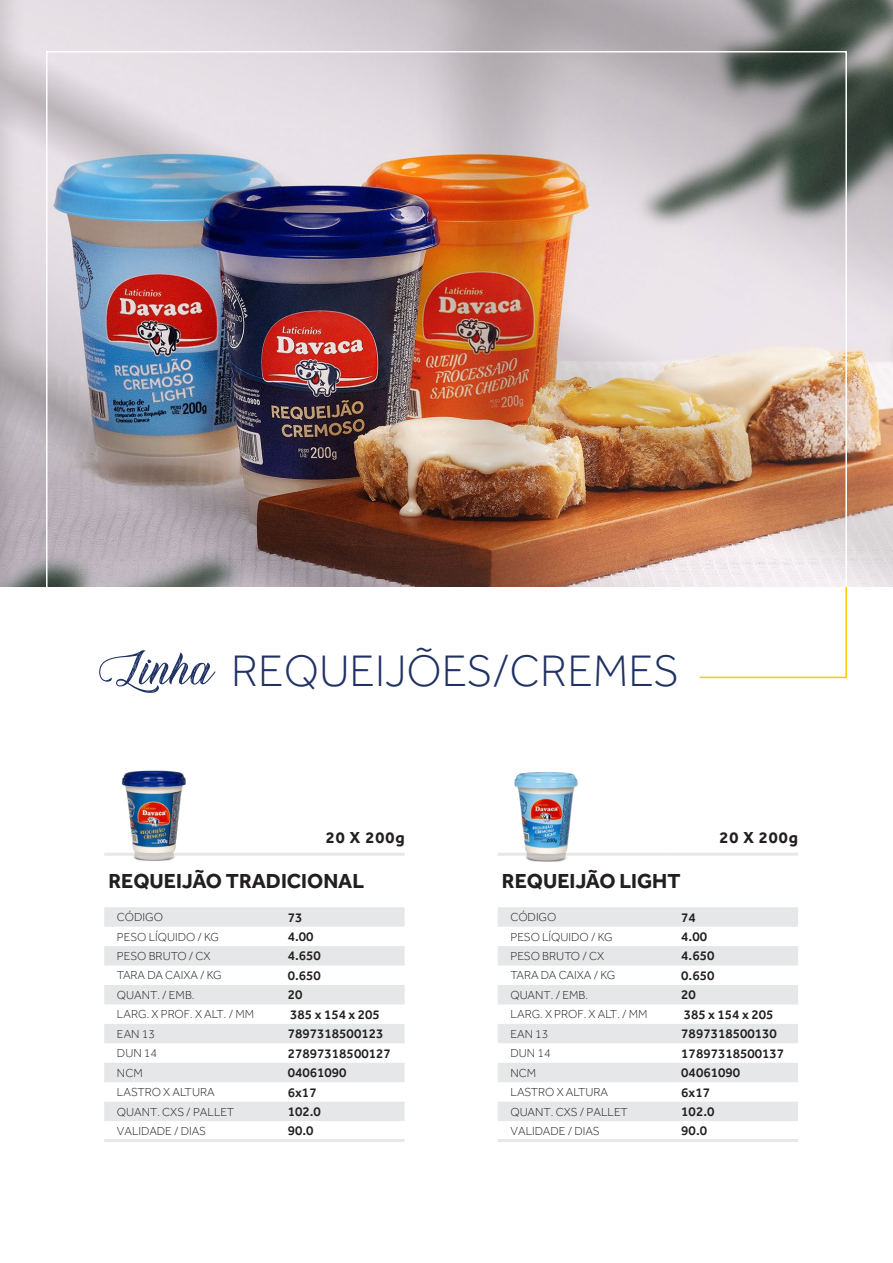
<style>
.page{position:relative;width:893px;height:1263px;background:#fff}
.page>*{position:absolute;margin:0;border:0;box-sizing:border-box;transform-origin:0 0}
.t1{font:53.25px "Honey Florist Personal Use";color:#203263}
.t2{font:300 45.6px "Effra";color:#203263}
.t3{font:700 21px "Effra";color:#231f20}
.t4{font:700 16.5px "Effra";letter-spacing:.06em;color:#231f20}
.t5{font:500 13.5px "Effra";color:#231f20}
.t6{font:300 12px "Effra";color:#231f20}
</style>
<div class="page">
<img style="left:0;top:0;width:893px;height:587px">
<svg style="left:498px;top:907px;width:300px;height:214px;fill:#e6e7e8"></svg>
<hr style="left:498px;top:853px;width:173px;height:3px;background:#e6e7e8">
<hr style="left:671px;top:853px;width:127px;height:3px;background:#e6e7e8">
<hr style="left:498px;top:1139px;width:173px;height:3px;background:#e6e7e8">
<hr style="left:671px;top:1139px;width:127px;height:3px;background:#e6e7e8">
<svg style="left:104px;top:907px;width:301px;height:214px;fill:#e6e7e8"></svg>
<hr style="left:104px;top:853px;width:173px;height:3px;background:#e6e7e8">
<hr style="left:277px;top:853px;width:128px;height:3px;background:#e6e7e8">
<hr style="left:104px;top:1139px;width:173px;height:3px;background:#e6e7e8">
<hr style="left:277px;top:1139px;width:128px;height:3px;background:#e6e7e8">
<img style="left:121px;top:770px;width:65px;height:91px">
<img style="left:514px;top:772px;width:64px;height:90px">
<hr style="left:845px;top:587px;width:2px;height:91px;background:#ffcb05">
<hr style="left:700px;top:677px;width:147px;height:1px;background:#ffcb05">
<h1 class="t1" style="left:98px;top:644px;width:113px">Linha</h1>
<h2 class="t2" style="left:231px;top:645px;width:449px">REQUEIJÕES/CREMES</h2>
<h3 class="t4" style="left:326px;top:827px;width:80px">20 X 200g</h3>
<h3 class="t3" style="left:108px;top:868px;width:257px">REQUEIJÃO TRADICIONAL</h3>
<p class="t6" style="left:117px;top:910px;width:48px">CÓDIGO</p>
<p class="t5" style="left:288px;top:909px;width:16px">73</p>
<p class="t6" style="left:117px;top:930px;width:104px">PESO LÍQUIDO / KG</p>
<p class="t5" style="left:288px;top:928px;width:27px">4.00</p>
<p class="t6" style="left:117px;top:949px;width:95px">PESO BRUTO / CX</p>
<p class="t5" style="left:288px;top:948px;width:35px">4.650</p>
<p class="t6" style="left:117px;top:969px;width:106px">TARA DA CAIXA / KG</p>
<p class="t5" style="left:288px;top:967px;width:35px">0.650</p>
<p class="t6" style="left:117px;top:988px;width:79px">QUANT. / EMB.</p>
<p class="t5" style="left:288px;top:987px;width:16px">20</p>
<p class="t6" style="left:117px;top:1007px;width:139px">LARG. X PROF. X ALT. / MM</p>
<p class="t5" style="left:290px;top:1006px;width:91px">385 x 154 x 205</p>
<p class="t6" style="left:117px;top:1027px;width:39px">EAN 13</p>
<p class="t5" style="left:288px;top:1026px;width:97px">7897318500123</p>
<p class="t6" style="left:117px;top:1046px;width:42px">DUN 14</p>
<p class="t5" style="left:288px;top:1045px;width:105px">27897318500127</p>
<p class="t6" style="left:117px;top:1066px;width:27px">NCM</p>
<p class="t5" style="left:288px;top:1064px;width:60px">04061090</p>
<p class="t6" style="left:117px;top:1085px;width:99px">LASTRO X ALTURA</p>
<p class="t5" style="left:288px;top:1084px;width:30px">6x17</p>
<p class="t6" style="left:117px;top:1105px;width:119px">QUANT. CXS / PALLET</p>
<p class="t5" style="left:288px;top:1103px;width:35px">102.0</p>
<p class="t6" style="left:117px;top:1124px;width:90px">VALIDADE / DIAS</p>
<p class="t5" style="left:288px;top:1123px;width:27px">90.0</p>
<h3 class="t4" style="left:719px;top:827px;width:80px">20 X 200g</h3>
<h3 class="t3" style="left:502px;top:868px;width:180px">REQUEIJÃO LIGHT</h3>
<p class="t6" style="left:510px;top:910px;width:48px">CÓDIGO</p>
<p class="t5" style="left:681px;top:909px;width:16px">74</p>
<p class="t6" style="left:510px;top:930px;width:104px">PESO LÍQUIDO / KG</p>
<p class="t5" style="left:681px;top:928px;width:27px">4.00</p>
<p class="t6" style="left:510px;top:949px;width:95px">PESO BRUTO / CX</p>
<p class="t5" style="left:681px;top:948px;width:35px">4.650</p>
<p class="t6" style="left:510px;top:969px;width:106px">TARA DA CAIXA / KG</p>
<p class="t5" style="left:681px;top:967px;width:35px">0.650</p>
<p class="t6" style="left:510px;top:988px;width:79px">QUANT. / EMB.</p>
<p class="t5" style="left:681px;top:987px;width:16px">20</p>
<p class="t6" style="left:510px;top:1007px;width:139px">LARG. X PROF. X ALT. / MM</p>
<p class="t5" style="left:684px;top:1006px;width:91px">385 x 154 x 205</p>
<p class="t6" style="left:510px;top:1027px;width:39px">EAN 13</p>
<p class="t5" style="left:681px;top:1026px;width:97px">7897318500130</p>
<p class="t6" style="left:510px;top:1046px;width:42px">DUN 14</p>
<p class="t5" style="left:681px;top:1045px;width:105px">17897318500137</p>
<p class="t6" style="left:510px;top:1066px;width:27px">NCM</p>
<p class="t5" style="left:681px;top:1064px;width:60px">04061090</p>
<p class="t6" style="left:510px;top:1085px;width:99px">LASTRO X ALTURA</p>
<p class="t5" style="left:681px;top:1084px;width:30px">6x17</p>
<p class="t6" style="left:510px;top:1105px;width:119px">QUANT. CXS / PALLET</p>
<p class="t5" style="left:681px;top:1103px;width:35px">102.0</p>
<p class="t6" style="left:510px;top:1124px;width:90px">VALIDADE / DIAS</p>
<p class="t5" style="left:681px;top:1123px;width:27px">90.0</p>
</div>
